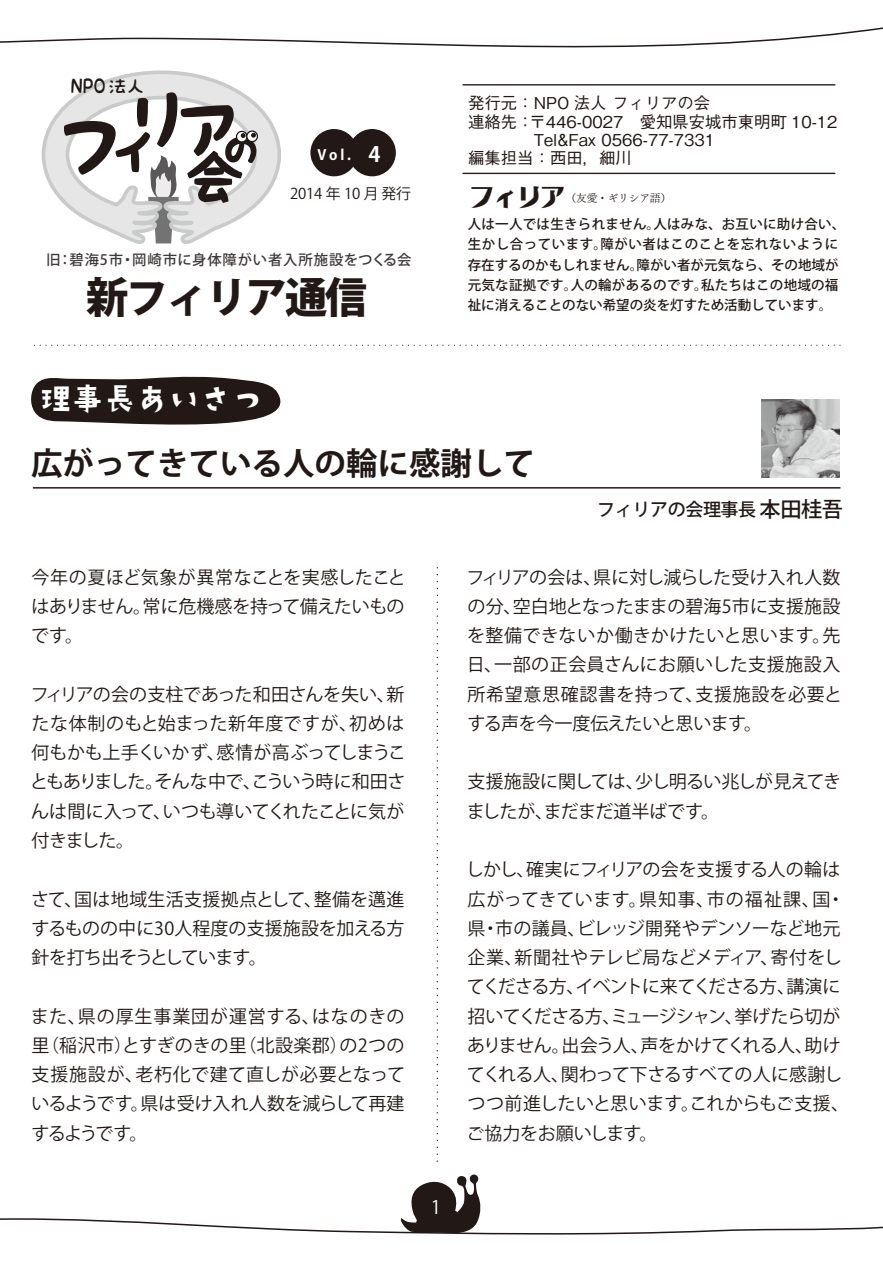
<style>
.page{position:relative;width:883px;height:1263px;background:#fff}
.page>*{position:absolute;margin:0;border:0;box-sizing:border-box;transform-origin:0 0}
.t1{font:800 42.3px "Koz Go Pro";letter-spacing:-.06em;color:#221815}
.t2{font:34.8px "TA kirigirisu";letter-spacing:-.08em;color:#fff}
.t3{font:700 31.5px "Koz Go Pro";color:#221815}
.t4{font:24px "Showa Modern";color:#221815}
.t5{font:700 21px "Koz Go Pro";color:#fff}
.t6{font:18.75px "K Fhimaji";color:#221815}
.t7{font:18.6px "Koz Go Pro";color:#fff}
.t8{font:18px/29.2px "Koz Go Pro";letter-spacing:-.02em;color:#221815;text-align:justify}
.t9{font:18px/29.2px "Koz Go Pro";letter-spacing:-.04em;color:#221815}
.t10{font:500 18px "Koz Go Pro";letter-spacing:-.02em;color:#221815}
.t11{font:500 16.35px/18.3px "Gothic BBB Pr 6";color:#221815}
.t12{font:15px "Koz Go Pro";letter-spacing:-.02em;color:#221815}
.t13{font:500 14.4px "Koz Go Pro";letter-spacing:.06em;color:#3e3a39}
.t14{font:700 14.1px "Koz Go Pro";color:#fff}
.t15{font:500 13.5px/20.2px "Koz Go Pro";letter-spacing:.02em;color:#221815}
.t16{font:10.8px "Tsuku Min Pr 5 R";letter-spacing:-.02em;color:#221815}
.s1{font-size:21.15px}
</style>
<div class="page">
<svg style="left:0;top:27px;width:883px;height:21px"></svg>
<svg style="left:0;top:1174px;width:883px;height:61px"></svg>
<svg style="left:31px;top:376px;width:250px;height:49px;background:#423936"></svg>
<hr style="left:463px;top:173px;width:372px;height:1px;background:#221815">
<hr style="left:463px;top:84px;width:372px;height:1px;background:#221815">
<svg style="left:34px;top:345px;width:806px;height:1px"></svg>
<svg style="left:41px;top:70px;width:240px;height:174px"></svg>
<div style="left:310px;top:129px;width:48px;height:47px;background:#221815;border-radius:50%"></div>
<div style="left:349px;top:129px;width:47px;height:47px;background:#221815;border-radius:50%"></div>
<svg style="left:437px;top:568px;width:1px;height:594px"></svg>
<hr style="left:33px;top:487px;width:807px;height:2px;background:#221815">
<img style="left:761px;top:399px;width:79px;height:79px">
<p class="t6" style="left:70px;top:75px;width:76px">NPO法人</p>
<p class="t11" style="left:468px;top:93px;width:371px">発行元：NPO 法人 フィリアの会<br>連絡先：〒446-0027　愛知県安城市東明町 10-12　　　　Tel&amp;Fax 0566-77-7331</p>
<p class="t5" style="left:369px;top:141px;width:14px">4</p>
<p class="t14" style="left:317px;top:146px;width:35px">Vol.</p>
<p class="t11" style="left:468px;top:148px;width:165px">編集担当：西田，細川</p>
<h3 class="t4" style="left:470px;top:185px;width:96px">フィリア</h3>
<p class="t12" style="left:290px;top:184px;width:122px">2014 年 10 月 発行</p>
<p class="t16" style="left:566px;top:188px;width:107px">（友愛・ギリシア語）</p>
<p class="t13" style="left:46px;top:250px;width:367px">旧：碧海5市・岡崎市に身体障がい者入所施設をつくる会</p>
<h1 class="t1" style="left:86px;top:269px;width:282px">新フィリア通信</h1>
<h2 class="t2" style="left:39px;top:382px;width:228px">理事長あいさつ</h2>
<p class="t15" style="left:468px;top:215px;width:379px">人は一人では生きられません。人はみな、お互いに助け合い、生かし合っています。障がい者はこのことを忘れないように存在するのかもしれません。障がい者が元気なら、その地域が元気な証拠です。人の輪があるのです。私たちはこの地域の福祉に消えることのない希望の炎を灯すため活動しています。</p>
<h3 class="t3" style="left:31px;top:443px;width:506px">広がってきている人の輪に感謝して</h3>
<p class="t10" style="left:597px;top:498px;width:247px">フィリアの会理事長 <span class="s1">本田桂吾</span></p>
<p class="t8" style="left:31px;top:563px;width:376px">今年の夏ほど気象が異常なことを実感したことはありません。常に危機感を持って備えたいものです。</p>
<p class="t8" style="left:30px;top:680px;width:377px">フィリアの会の支柱であった和田さんを失い、新たな体制のもと始まった新年度ですが、初めは何もかも上手くいかず、感情が高ぶってしまうこともありました。そんな中で、こういう時に和田さんは間に入って、いつも導いてくれたことに気が付きました。</p>
<p class="t8" style="left:31px;top:885px;width:375px">さて、国は地域生活支援拠点として、整備を邁進するものの中に30人程度の支援施設を加える方針を打ち出そうとしています。</p>
<p class="t8" style="left:31px;top:1002px;width:376px">また、県の厚生事業団が運営する、はなのきの里（稲沢市）とすぎのきの里（北設楽郡）の2つの支援施設が、老朽化で建て直しが必要となっているようです。県は受け入れ人数を減らして再建するようです。</p>
<p class="t7" style="left:431px;top:1195px;width:12px">1</p>
<p class="t8" style="left:467px;top:563px;width:377px">フィリアの会は、県に対し減らした受け入れ人数の分、空白地となったままの碧海5市に支援施設を整備できないか働きかけたいと思います。先日、一部の正会員さんにお願いした支援施設入所希望意思確認書を持って、支援施設を必要とする声を今一度伝えたいと思います。</p>
<p class="t9" style="left:467px;top:768px;width:376px">支援施設に関しては、少し明るい兆しが見えてきましたが、まだまだ道半ばです。</p>
<p class="t8" style="left:466px;top:855px;width:385px;text-align:left">しかし、確実にフィリアの会を支援する人の輪は広がってきています。県知事、市の福祉課、国・県・市の議員、ビレッジ開発やデンソーなど地元企業、新聞社やテレビ局などメディア、寄付をしてくださる方、イベントに来てくださる方、講演に招いてくださる方、ミュージシャン、挙げたら切がありません。出会う人、声をかけてくれる人、助けてくれる人、関わって下さるすべての人に感謝しつつ前進したいと思います。これからもご支援、ご協力をお願いします。</p>
</div>
